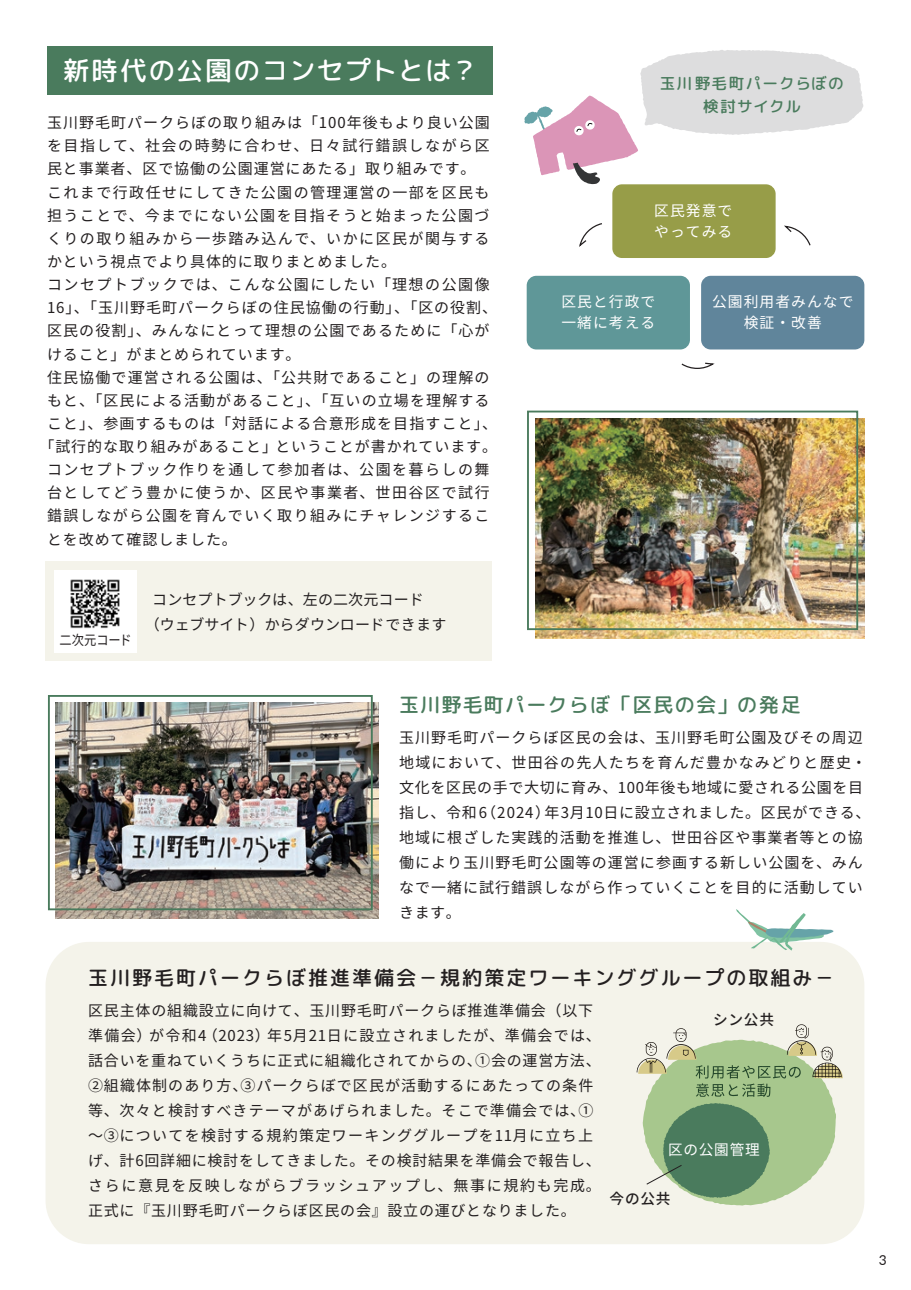
<style>
.page{position:relative;width:911px;height:1290px;background:#fff}
.page>*{position:absolute;margin:0;border:0;box-sizing:border-box;transform-origin:0 0}
.t1{font:500 26.25px "Rounded Mplus 1 c";letter-spacing:.06em;color:#fff}
.t2{font:500 20px "Rounded Mplus 1 c";letter-spacing:.1em;color:#231f20}
.t3{font:500 20px "Rounded Mplus 1 c";letter-spacing:.06em;color:#4a7b5d}
.t4{font:500 15.62px/22.5px "Rounded Mplus 1 c";letter-spacing:.06em;color:#4a7b5d;text-align:center}
.t5{font:15px/25px "Noto Sans CJ Kjp";letter-spacing:.07em;color:#231f20}
.t6{font:15px "Noto Sans CJ Kjp";letter-spacing:.105em;color:#231f20}
.t7{font:15px "Noto Sans CJ Kjp";letter-spacing:.1em;color:#231f20}
.t8{font:15px "Noto Sans CJ Kjp";letter-spacing:.095em;color:#231f20}
.t9{font:15px/25px "Noto Sans CJ Kjp";letter-spacing:.01em;color:#231f20}
.t10{font:14.75px/21px "Noto Sans CJ Kjp";letter-spacing:.07em;color:#fff}
.t11{font:500 14.62px "Noto Sans CJ Kjp";letter-spacing:.05em;color:#231f20}
.t12{font:14.62px "Noto Sans CJ Kjp";letter-spacing:.05em;color:#fff}
.t13{font:13.75px "Lato";color:#231f20}
.t14{font:13.62px "Noto Sans CJ Kjp";color:#231f20;scale:.9 1}
</style>
<div class="page">
<div style="left:46px;top:942px;width:818px;height:302px;background:#f4f3ea;border-radius:43px"></div>
<div style="left:701px;top:276px;width:163px;height:73px;background:#60859b;border-radius:10px"></div>
<div style="left:612px;top:184px;width:163px;height:74px;background:#979d48;border-radius:10px"></div>
<div style="left:526px;top:276px;width:164px;height:73px;background:#5f9798;border-radius:10px"></div>
<svg style="left:681px;top:362px;width:34px;height:7px"></svg>
<svg style="left:784px;top:225px;width:27px;height:21px"></svg>
<svg style="left:579px;top:223px;width:23px;height:24px"></svg>
<svg style="left:636px;top:1024px;width:207px;height:181px"></svg>
<div style="left:47px;top:46px;width:445px;height:49px;background:#4a7b5d"></div>
<img style="left:535px;top:419px;width:329px;height:219px">
<div style="left:527px;top:411px;width:331px;height:219px;border:2px solid #4a7b5d"></div>
<img style="left:56px;top:703px;width:323px;height:215px">
<div style="left:48px;top:695px;width:325px;height:215px;border:2px solid #4a7b5d"></div>
<div style="left:46px;top:561px;width:445px;height:100px;background:#f4f3ea"></div>
<svg style="left:524px;top:50px;width:339px;height:134px"></svg>
<svg style="left:736px;top:909px;width:97px;height:41px"></svg>
<div style="left:55px;top:570px;width:82px;height:82px;background:#fff"></div>
<img style="left:70px;top:579px;width:50px;height:50px">
<h1 class="t1" style="left:63px;top:52px;width:416px">新時代の公園のコンセプトとは？</h1>
<p class="t5" style="left:47px;top:110px;width:444px">玉川野毛町パークらぼの取り組みは「100年後もより良い公園</p>
<p class="t6" style="left:47px;top:137px;width:444px">を目指して、社会の時勢に合わせ、日々試行錯誤しながら区</p>
<p class="t5" style="left:47px;top:157px;width:430px">民と事業者、区で協働の公園運営にあたる」取り組みです。</p>
<p class="t8" style="left:47px;top:184px;width:444px">これまで行政任せにしてきた公園の管理運営の一部を区民も</p>
<p class="t7" style="left:47px;top:207px;width:444px">担うことで、今までにない公園を目指そうと始まった公園づ</p>
<p class="t7" style="left:47px;top:230px;width:444px">くりの取り組みから一歩踏み込んで、いかに区民が関与する</p>
<p class="t5" style="left:47px;top:249px;width:350px">かという視点でより具体的に取りまとめました。</p>
<p class="t6" style="left:47px;top:276px;width:444px">コンセプトブックでは、こんな公園にしたい「理想の公園像</p>
<p class="t5" style="left:47px;top:296px;width:452px">16」、「玉川野毛町パークらぼの住民協働の行動」、「区の役割、</p>
<p class="t5" style="left:47px;top:319px;width:444px">区民の役割」、みんなにとって理想の公園であるために「心が</p>
<p class="t5" style="left:47px;top:342px;width:255px">けること」がまとめられています。</p>
<p class="t5" style="left:47px;top:365px;width:444px">住民協働で運営される公園は、「公共財であること」の理解の</p>
<p class="t5" style="left:47px;top:388px;width:444px">もと、「区民による活動があること」、「互いの立場を理解する</p>
<p class="t5" style="left:47px;top:411px;width:451px">こと」、参画するものは「対話による合意形成を目指すこと」、</p>
<p class="t5" style="left:39px;top:434px;width:459px">「試行的な取り組みがあること」ということが書かれています。</p>
<p class="t7" style="left:47px;top:461px;width:444px">コンセプトブック作りを通して参加者は、公園を暮らしの舞</p>
<p class="t6" style="left:47px;top:484px;width:444px">台としてどう豊かに使うか、区民や事業者、世田谷区で試行</p>
<p class="t8" style="left:47px;top:507px;width:444px">錯誤しながら公園を育んでいく取り組みにチャレンジするこ</p>
<p class="t5" style="left:47px;top:527px;width:191px">とを改めて確認しました。</p>
<p class="t14" style="left:60px;top:632px;width:82px">二次元コード</p>
<p class="t9" style="left:145px;top:587px;width:303px;text-indent:8px">コンセプトブックは、左の二次元コード<br>（ウェブサイト）からダウンロードできます</p>
<p class="t4" style="left:660px;top:72px;width:185px">玉川野毛町パークらぼの検討サイクル</p>
<p class="t10" style="left:654px;top:200px;width:80px">区民発意でやってみる</p>
<p class="t10" style="left:561px;top:291px;width:95px">区民と行政で一緒に考える</p>
<p class="t10" style="left:712px;top:291px;width:143px;text-align:center">公園利用者みんなで検証・改善</p>
<h2 class="t3" style="left:399px;top:690px;width:403px">玉川野毛町パークらぼ「区民の会」の発足</h2>
<p class="t5" style="left:399px;top:726px;width:473px">玉川野毛町パークらぼ区民の会は、玉川野毛町公園及びその周辺地域において、世田谷の先人たちを育んだ豊かなみどりと歴史・文化を区民の手で大切に育み、100年後も地域に愛される公園を目指し、令和6（2024）年3月10日に設立されました。区民ができる、地域に根ざした実践的活動を推進し、世田谷区や事業者等との協働により玉川野毛町公園等の運営に参画する新しい公園を、みんなで一緒に試行錯誤しながら作っていくことを目的に活動していきます。</p>
<h2 class="t2" style="left:88px;top:964px;width:748px">玉川野毛町パークらぼ推進準備会－規約策定ワーキンググループの取組み－</h2>
<p class="t5" style="left:88px;top:999px;width:514px">区民主体の組織設立に向けて、玉川野毛町パークらぼ推進準備会（以下準備会）が令和4（2023）年5月21日に設立されましたが、準備会では、話合いを重ねていくうちに正式に組織化されてからの、①会の運営方法、②組織体制のあり方、③パークらぼで区民が活動するにあたっての条件等、次々と検討すべきテーマがあげられました。そこで準備会では、①～③についてを検討する規約策定ワーキンググループを11月に立ち上げ、計6回詳細に検討をしてきました。その検討結果を準備会で報告し、さらに意見を反映しながらブラッシュアップし、無事に規約も完成。正式に『玉川野毛町パークらぼ区民の会』設立の運びとなりました。</p>
<p class="t11" style="left:713px;top:1011px;width:62px">シン公共</p>
<p class="t12" style="left:668px;top:1141px;width:93px">区の公園管理</p>
<p class="t11" style="left:609px;top:1191px;width:62px">今の公共</p>
<p class="t13" style="left:879px;top:1250px;width:9px">3</p>
</div>
